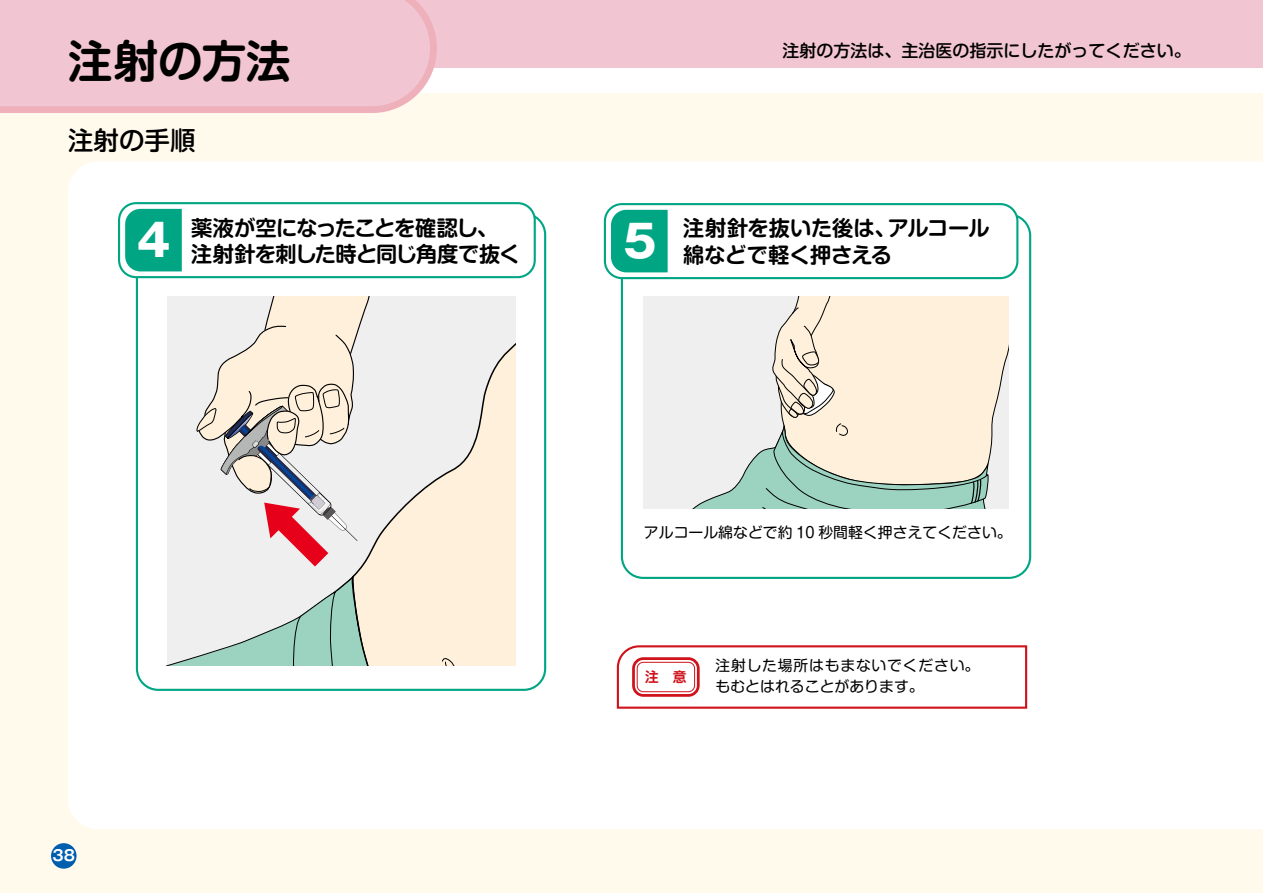
<style>
.page{position:relative;width:1263px;height:893px;background:#fff}
.page>*{position:absolute;margin:0;border:0;box-sizing:border-box;transform-origin:0 0}
.t1{font:700 44.7px "Shin M Go Pro De";letter-spacing:-.01em;color:#000}
.t2{font:500 25.5px "Shin M Go Pro";color:#000}
.t3{font:700 21.3px/26.5px "Shin M Go Pro De";letter-spacing:-.025em;color:#000}
.t4{font:500 16.95px "Shin M Go Pro";color:#000}
.t5{font:14.85px/21.3px "Shin M Go Pro";letter-spacing:.05em;color:#000}
.t6{font:14.85px "Shin M Go Pro";color:#000}
.t7{font:700 14.85px "Gothic MB101 Pro De";color:#fff}
.t8{font:700 13.8px "Shin M Go Pro De";color:#d0121b}
</style>
<div class="page">
<div style="left:0;top:94px;width:1263px;height:799px;background:#fffaec"></div>
<div style="left:68px;top:162px;width:1195px;height:667px;background:#fff"></div>
<div style="left:0;top:0;width:1263px;height:68px;background:#f1c5d1"></div>
<svg style="left:0;top:0;width:440px;height:113px"></svg>
<div style="left:51px;top:843px;width:26px;height:26px;background:#005eae;border-radius:50%"></div>
<div style="left:622px;top:215px;width:408px;height:363px;background:#fff;border-radius:21px"></div>
<div style="left:621px;top:213px;width:410px;height:366px;border:2px solid #00a684;border-radius:21px"></div>
<div style="left:605px;top:204px;width:412px;height:74px;background:#fff;border-radius:17px"></div>
<div style="left:604px;top:203px;width:414px;height:76px;border:2px solid #00a684;border-radius:17px"></div>
<svg style="left:609px;top:208px;width:59px;height:66px;background:#1caf91"></svg>
<svg style="left:616px;top:644px;width:412px;height:66px;background:#fbebec"></svg>
<div style="left:635px;top:660px;width:62px;height:34px;background:#fff;border-radius:9px"></div>
<div style="left:632px;top:657px;width:68px;height:40px;border:3px solid #d0121b;border-radius:10px"></div>
<div style="left:637px;top:662px;width:58px;height:30px;border:1px solid #d0121b;border-radius:6px"></div>
<svg style="left:643px;top:296px;width:366px;height:212px"></svg>
<div style="left:137px;top:214px;width:408px;height:476px;background:#fff;border-radius:21px"></div>
<div style="left:119px;top:203px;width:416px;height:74px;background:#fff;border-radius:17px"></div>
<div style="left:118px;top:202px;width:418px;height:76px;border:2px solid #00a684;border-radius:17px"></div>
<svg style="left:123px;top:207px;width:59px;height:66px;background:#1caf91"></svg>
<div style="left:167px;top:296px;width:348px;height:370px;background:#efefef"></div>
<svg style="left:354px;top:344px;width:161px;height:322px"></svg>
<svg style="left:167px;top:574px;width:290px;height:92px"></svg>
<svg style="left:196px;top:296px;width:177px;height:270px"></svg>
<h1 class="t1" style="left:68px;top:24px;width:224px">注射の方法</h1>
<p class="t2" style="left:68px;top:120px;width:129px">注射の手順</p>
<p class="t3" style="left:137px;top:212px;width:385px;text-indent:54px">薬液が空になったことを確認し、<br><sup>4</sup> 注射針を刺した時と同じ角度で抜く</p>
<p class="t7" style="left:52px;top:843px;width:24px">38</p>
<p class="t4" style="left:782px;top:37px;width:410px">注射の方法は、主治医の指示にしたがってください。</p>
<p class="t3" style="left:623px;top:212px;width:368px;text-indent:61px">注射針を抜いた後は、アルコール<br><sup>5</sup> 綿などで軽く押さえる</p>
<p class="t6" style="left:644px;top:520px;width:369px">アルコール綿などで約 10 秒間軽く押さえてください。</p>
<p class="t8" style="left:645px;top:666px;width:43px">注　意</p>
<p class="t5" style="left:715px;top:653px;width:265px">注射した場所はもまないでください。もむとはれることがあります。</p>
</div>
